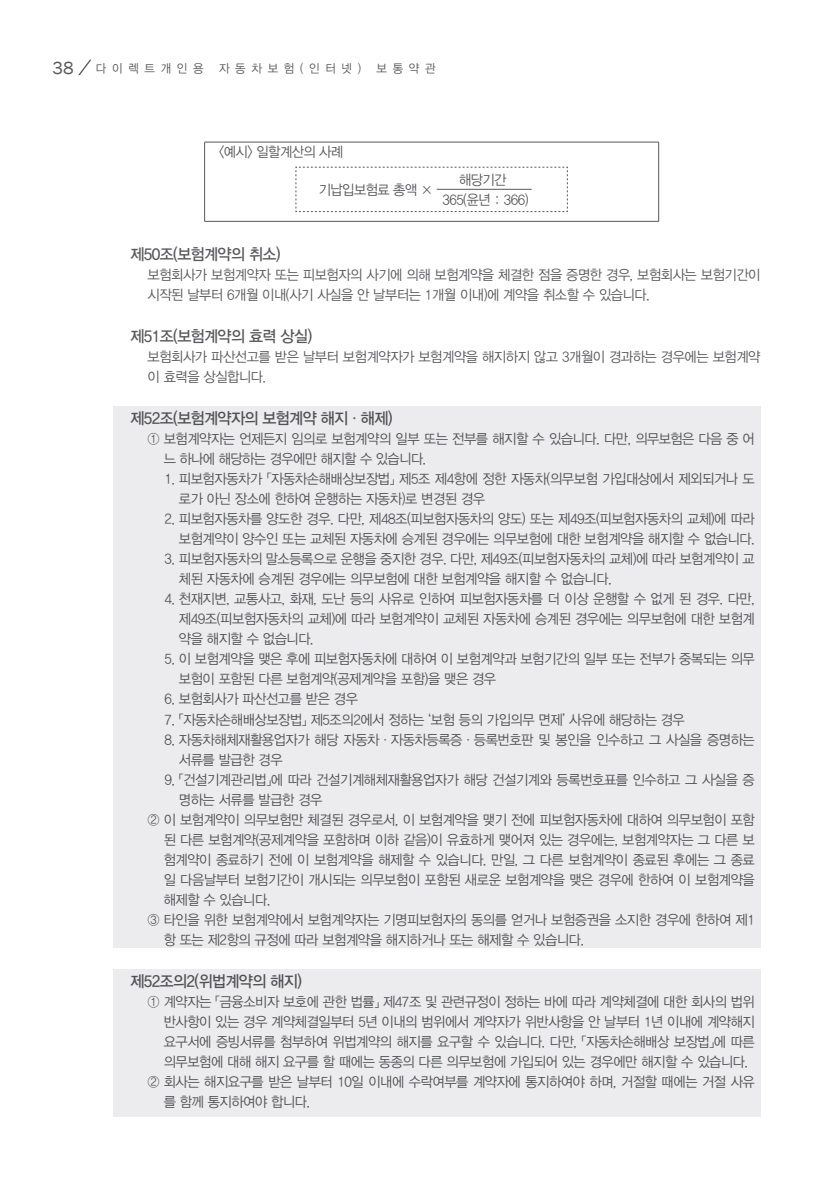
<style>
.page{position:relative;width:840px;height:1191px;background:#fff}
.page>*{position:absolute;margin:0;border:0;box-sizing:border-box;transform-origin:0 0}
.조조{font:16px "YDVYGO Std 33";letter-spacing:-.04em;color:#57585a;scale:.95 1}
.본문_1{font:14px/20px "YDVYGO Std 32";letter-spacing:-.03em;color:#57585a;scale:.95 1}
.본문{font:14px "YDVYGO Std 32";letter-spacing:-.04em;color:#57585a;scale:.95 1}
.t1{font:12px "YDVYGO Std 12";letter-spacing:.5em;color:#57585a;scale:.95 1}
.s1{font-family:"Franklin Gothic";font-size:18px}
.s2{font-family:"YDVYGO Std 13"}
.s3{font-family:"YDVYGO Std 12"}
</style>
<div class="page">
<svg style="left:78px;top:60px;width:13px;height:15px"></svg>
<hr style="left:204px;top:142px;width:454px;height:1px;background:#57585a">
<svg style="left:204px;top:142px;width:1px;height:17px"></svg>
<svg style="left:658px;top:142px;width:1px;height:17px"></svg>
<hr style="left:204px;top:159px;width:1px;height:62px;background:#57585a">
<hr style="left:658px;top:159px;width:1px;height:62px;background:#57585a">
<hr style="left:204px;top:221px;width:454px;height:1px;background:#57585a">
<svg style="left:295px;top:167px;width:272px;height:45px"></svg>
<div style="left:113px;top:406px;width:647px;height:542px;background:#ececee"></div>
<div style="left:113px;top:969px;width:647px;height:148px;background:#ececee"></div>
<p class="t1" style="left:52px;top:62px;width:160px"><span class="s1">38</span> 다이렉트개인용</p>
<p class="t1" style="left:219px;top:62px;width:151px">자동차보험(인터넷)</p>
<p class="t1" style="left:376px;top:62px;width:64px">보통약관</p>
<p class="본문" style="left:219px;top:145px;width:132px">&lt;예시&gt; 일할계산의 사례</p>
<p class="본문" style="left:319px;top:183px;width:122px">기납입보험료 총액 ×</p>
<p class="본문" style="left:459px;top:173px;width:51px">해당기간</p>
<p class="본문" style="left:442px;top:193px;width:92px">365(윤년 : 366)</p>
<p class="조조" style="left:130px;top:246px;width:159px">제50조(보험계약의 취소)</p>
<p class="본문_1" style="left:147px;top:265px;width:646px">보험회사가 보험계약자 또는 피보험자의 사기에 의해 보험계약을 체결한 점을 증명한 경우, 보험회사는 보험기간이 시작된 날부터 6개월 이내(사기 사실을 안 날부터는 1개월 이내)에 계약을 취소할 수 있습니다.</p>
<p class="조조" style="left:130px;top:328px;width:193px">제51조(보험계약의 효력 상실)</p>
<p class="본문_1" style="left:147px;top:347px;width:646px">보험회사가 파산선고를 받은 날부터 보험계약자가 보험계약을 해지하지 않고 3개월이 경과하는 경우에는 보험계약 이 효력을 상실합니다.</p>
<p class="조조" style="left:130px;top:410px;width:277px">제52조(보험계약자의 보험계약 해지<span class="s2">·</span>해제)</p>
<p class="본문_1" style="left:163px;top:429px;width:623px;text-indent:-16px">① 보험계약자는 언제든지 임의로 보험계약의 일부 또는 전부를 해지할 수 있습니다. 다만, 의무보험은 다음 중 어 느 하나에 해당하는 경우에만 해지할 수 있습니다.</p>
<p class="본문_1" style="left:179px;top:469px;width:607px;text-indent:-14px">1. 피보험자동차가 「자동차손해배상보장법」 제5조 제4항에 정한 자동차(의무보험 가입대상에서 제외되거나 도 로가 아닌 장소에 한하여 운행하는 자동차)로 변경된 경우</p>
<p class="본문_1" style="left:164px;top:509px;width:622px;text-align:right">2. 피보험자동차를 양도한 경우. 다만, 제48조(피보험자동차의 양도) 또는 제49조(피보험자동차의 교체)에 따라 보험계약이 양수인 또는 교체된 자동차에 승계된 경우에는 의무보험에 대한 보험계약을 해지할 수 없습니다.</p>
<p class="본문_1" style="left:179px;top:549px;width:607px;text-indent:-14px">3. 피보험자동차의 말소등록으로 운행을 중지한 경우. 다만, 제49조(피보험자동차의 교체)에 따라 보험계약이 교 체된 자동차에 승계된 경우에는 의무보험에 대한 보험계약을 해지할 수 없습니다.</p>
<p class="본문_1" style="left:179px;top:589px;width:607px;text-align:justify;text-indent:-14px">4. 천재지변, 교통사고, 화재, 도난 등의 사유로 인하여 피보험자동차를 더 이상 운행할 수 없게 된 경우. 다만, 제49조(피보험자동차의 교체)에 따라 보험계약이 교체된 자동차에 승계된 경우에는 의무보험에 대한 보험계 약을 해지할 수 없습니다.</p>
<p class="본문_1" style="left:179px;top:649px;width:607px;text-indent:-14px">5. 이 보험계약을 맺은 후에 피보험자동차에 대하여 이 보험계약과 보험기간의 일부 또는 전부가 중복되는 의무 보험이 포함된 다른 보험계약(공제계약을 포함)을 맺은 경우</p>
<p class="본문_1" style="left:164px;top:689px;width:205px">6. 보험회사가 파산선고를 받은 경우</p>
<p class="본문_1" style="left:164px;top:709px;width:549px">7. 「자동차손해배상보장법」 제5조의2에서 정하는 ‘보험 등의 가입의무 면제’ 사유에 해당하는 경우</p>
<p class="본문_1" style="left:179px;top:729px;width:607px;text-indent:-14px">8. 자동차해체재활용업자가 해당 자동차·자동차등록증·등록번호판 및 봉인을 인수하고 그 사실을 증명하는 서류를 발급한 경우</p>
<p class="본문_1" style="left:179px;top:769px;width:607px;text-indent:-14px">9. <span class="s3">「</span>건설기계관리법」에 따라 건설기계해체재활용업자가 해당 건설기계와 등록번호표를 인수하고 그 사실을 증 명하는 서류를 발급한 경우</p>
<p class="본문_1" style="left:163px;top:809px;width:623px;text-align:justify;text-indent:-16px">② 이 보험계약이 의무보험만 체결된 경우로서, 이 보험계약을 맺기 전에 피보험자동차에 대하여 의무보험이 포함 된 다른 보험계약(공제계약을 포함하며 이하 같음)이 유효하게 맺어져 있는 경우에는, 보험계약자는 그 다른 보 험계약이 종료하기 전에 이 보험계약을 해제할 수 있습니다. 만일, 그 다른 보험계약이 종료된 후에는 그 종료 일 다음날부터 보험기간이 개시되는 의무보험이 포함된 새로운 보험계약을 맺은 경우에 한하여 이 보험계약을 해제할 수 있습니다.</p>
<p class="본문_1" style="left:163px;top:909px;width:623px;text-indent:-16px">③ 타인을 위한 보험계약에서 보험계약자는 기명피보험자의 동의를 얻거나 보험증권을 소지한 경우에 한하여 제1 항 또는 제2항의 규정에 따라 보험계약을 해지하거나 또는 해제할 수 있습니다.</p>
<p class="조조" style="left:130px;top:972px;width:182px">제52조의2(위법계약의 해지)</p>
<p class="본문_1" style="left:163px;top:991px;width:623px;text-align:justify;text-indent:-16px">① 계약자는 「금융소비자 보호에 관한 법률」 제47조 및 관련규정이 정하는 바에 따라 계약체결에 대한 회사의 법위 반사항이 있는 경우 계약체결일부터 5년 이내의 범위에서 계약자가 위반사항을 안 날부터 1년 이내에 계약해지 요구서에 증빙서류를 첨부하여 위법계약의 해지를 요구할 수 있습니다. 다만, 「자동차손해배상 보장법」에 따른 의무보험에 대해 해지 요구를 할 때에는 동종의 다른 의무보험에 가입되어 있는 경우에만 해지할 수 있습니다.</p>
<p class="본문_1" style="left:163px;top:1071px;width:623px;text-indent:-16px">② 회사는 해지요구를 받은 날부터 10일 이내에 수락여부를 계약자에 통지하여야 하며, 거절할 때에는 거절 사유 를 함께 통지하여야 합니다.</p>
</div>
